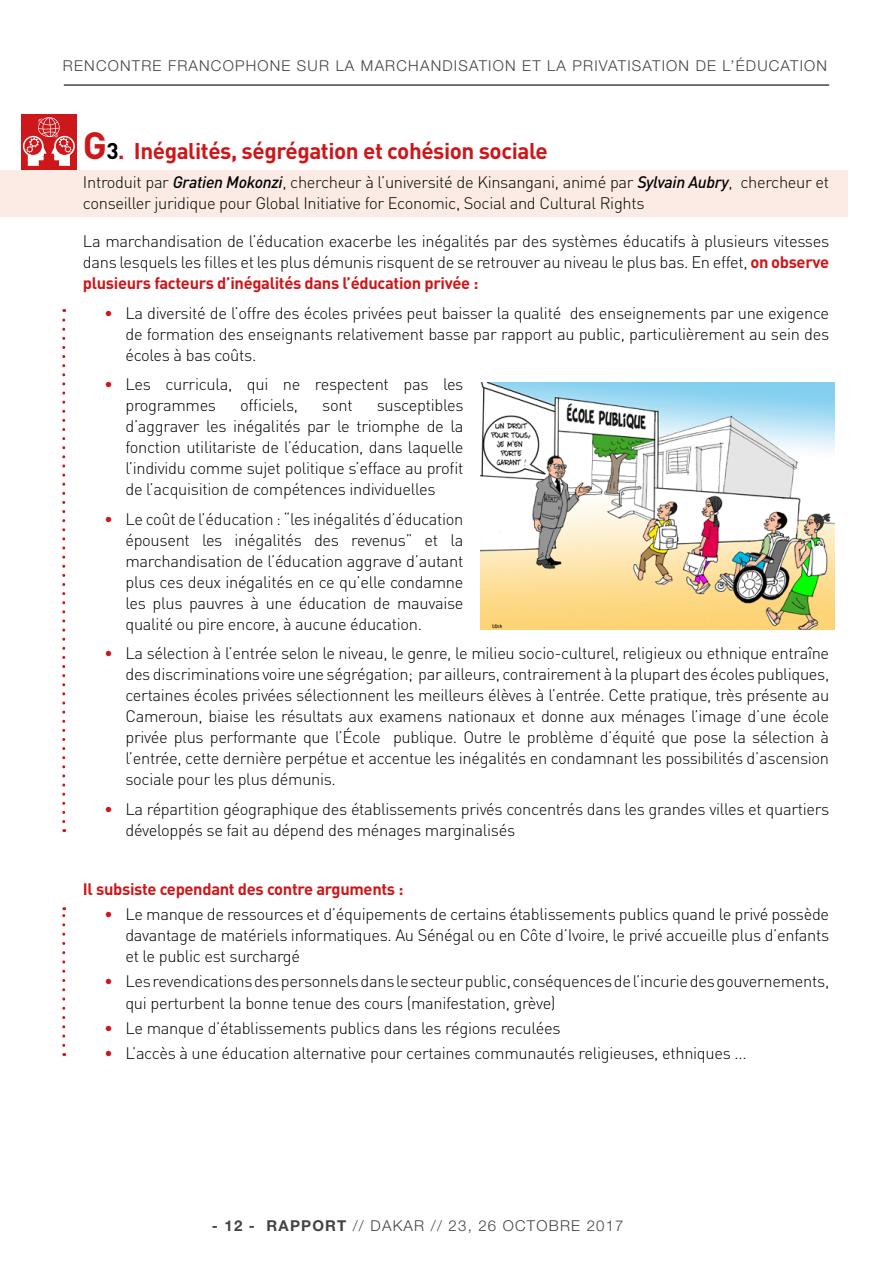
<style>
.page{position:relative;width:893px;height:1263px;background:#fff}
.page>*{position:absolute;margin:0;border:0;box-sizing:border-box;transform-origin:0 0}
.t1{font:700 22.5px "DIN";letter-spacing:-.02em;color:#cd171a}
.t2{font:300 16.5px/21px "DIN";letter-spacing:-.02em;color:#000;text-align:justify}
.t3{font:700 16.5px "DIN";letter-spacing:-.02em;color:#cd171a}
.t4{font:300 15px "Helvetica Neue LT Std";letter-spacing:.08em;color:#434444}
.s1{font-size:37.5px}
.s2{color:#000}
.s3{font-weight:500;font-style:italic}
.s4{font-weight:700;color:#cd171a}
.s5{color:#cd171a}
.s6{font-weight:700}
</style>
<div class="page">
<hr style="left:64px;top:84px;width:765px;height:2px;background:#434444">
<div style="left:0;top:170px;width:848px;height:47px;background:#fbebe4"></div>
<div style="left:21px;top:115px;width:56px;height:55px;background:#cd171a"></div>
<svg style="left:23px;top:117px;width:52px;height:49px"></svg>
<svg style="left:62px;top:907px;width:3px;height:138px"></svg>
<img style="left:480px;top:383px;width:354px;height:246px">
<svg style="left:62px;top:309px;width:3px;height:513px"></svg>
<p class="t4" style="left:63px;top:56px;width:766px">RENCONTRE FRANCOPHONE SUR LA MARCHANDISATION ET LA PRIVATISATION DE L’ÉDUCATION</p>
<h1 class="t1" style="left:83px;top:136px;width:466px"><span class="s1">G</span><span class="s2">3</span>. Inégalités, ségrégation et cohésion sociale</h1>
<p class="t2" style="left:83px;top:172px;width:748px">Introduit par <span class="s3">Gratien Mokonzi</span>, chercheur à l’université de Kinsangani, animé par <span class="s3">Sylvain Aubry</span>, chercheur et conseiller juridique pour Global Initiative for Economic, Social and Cultural Rights</p>
<p class="t2" style="left:83px;top:231px;width:748px">La marchandisation de l’éducation exacerbe les inégalités par des systèmes éducatifs à plusieurs vitesses dans lesquels les filles et les plus démunis risquent de se retrouver au niveau le plus bas. En effet, <span class="s4">on observe plusieurs facteurs d’inégalités dans l’éducation privée :</span></p>
<p class="t2" style="left:125px;top:302px;width:705px;text-indent:-21px"><span class="s5">•</span> La diversité de l’offre des écoles privées peut baisser la qualité des enseignements par une exigence de formation des enseignants relativement basse par rapport au public, particulièrement au sein des écoles à bas coûts.</p>
<p class="t2" style="left:125px;top:374px;width:340px;text-indent:-21px"><span class="s5">•</span> Les curricula, qui ne respectent pas les programmes</p>
<p class="t2" style="left:125px;top:395px;width:340px;text-indent:251px">susceptibles d’aggraver les inégalités par le triomphe de la fonction utilitariste de l’éducation, dans laquelle l’individu comme sujet politique s’efface au profit de l’acquisition de compétences individuelles</p>
<p class="t2" style="left:125px;top:508px;width:340px;text-indent:-21px"><span class="s5">•</span> Le coût de l’éducation : “les inégalités d’éducation épousent les inégalités des revenus” et la marchandisation de l’éducation aggrave d’autant plus ces deux inégalités en ce qu’elle condamne les plus pauvres à une éducation de mauvaise qualité ou pire encore, à aucune éducation.</p>
<p class="t2" style="left:125px;top:643px;width:705px;text-indent:-21px"><span class="s5">•</span> La sélection à l’entrée selon le niveau, le genre, le milieu socio-culturel, religieux ou ethnique entraîne des discriminations voire une ségrégation; par ailleurs, contrairement à la plupart des écoles publiques, certaines écoles privées sélectionnent les meilleurs élèves à l’entrée. Cette pratique, très présente au Cameroun, biaise les résultats aux examens nationaux et donne aux ménages l’image d’une école privée plus performante que l’École publique. Outre le problème d’équité que pose la sélection à l’entrée, cette dernière perpétue et accentue les inégalités en condamnant les possibilités d’ascension sociale pour les plus démunis.</p>
<p class="t2" style="left:125px;top:798px;width:705px;text-indent:-21px"><span class="s5">•</span> La répartition géographique des établissements privés concentrés dans les grandes villes et quartiers développés se fait au dépend des ménages marginalisés</p>
<p class="t2" style="left:240px;top:395px;width:60px">officiels,</p>
<p class="t2" style="left:322px;top:395px;width:32px">sont</p>
<p class="t3" style="left:83px;top:878px;width:322px">Il subsiste cependant des contre arguments :</p>
<p class="t2" style="left:125px;top:904px;width:705px;text-indent:-21px"><span class="s5">•</span> Le manque de ressources et d’équipements de certains établissements publics quand le privé possède davantage de matériels informatiques. Au Sénégal ou en Côte d’Ivoire, le privé accueille plus d’enfants et le public est surchargé</p>
<p class="t2" style="left:125px;top:971px;width:705px;text-indent:-21px"><span class="s5">•</span> Les revendications des personnels dans le secteur public, conséquences de l’incurie des gouvernements, qui perturbent la bonne tenue des cours (manifestation, grève)</p>
<p class="t2" style="left:104px;top:1017px;width:458px"><span class="s5">•</span> Le manque d’établissements publics dans les régions reculées</p>
<p class="t2" style="left:104px;top:1042px;width:644px"><span class="s5">•</span> L’accès à une éducation alternative pour certaines communautés religieuses, ethniques ...</p>
<p class="t4" style="left:212px;top:1217px;width:413px"><span class="s6">- 12 - RAPPORT</span> // DAKAR // 23, 26 OCTOBRE 2017</p>
</div>
